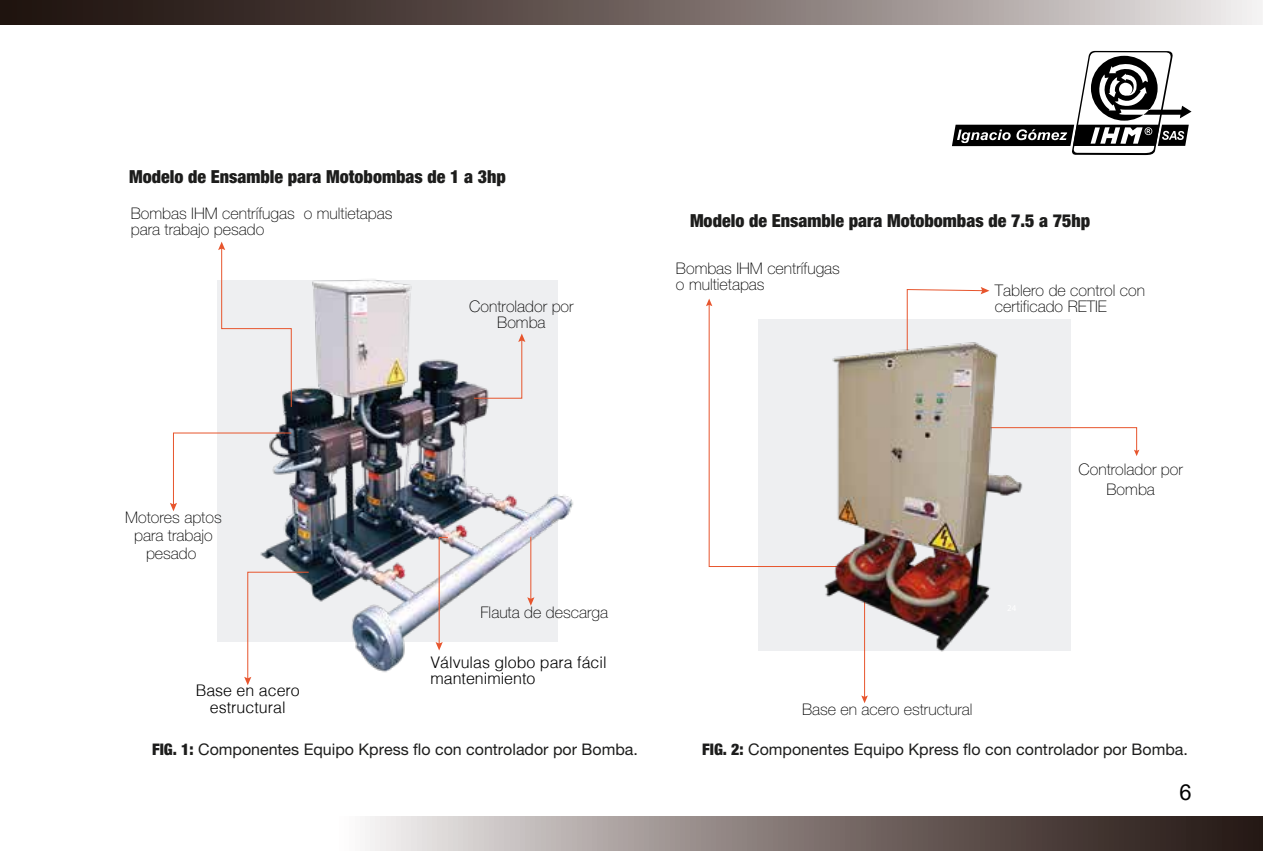
<style>
.page{position:relative;width:1263px;height:851px;background:#fff}
.page>*{position:absolute;margin:0;border:0;box-sizing:border-box;transform-origin:0 0}
.t1{font:22px "Arial";color:#010101}
.t2{font:900 condensed 18px "Helvetica Neue";color:#1d1d1c}
.t3{font:100 16px/16px "Helvetica Neue";color:#010101}
.t4{font:16px "Helvetica Neue";color:#1d1d1c}
.t5{font:300 16px/16px "Helvetica";color:#010101}
.s1{font-weight:900;font-stretch:condensed}
</style>
<div class="page">
<svg style="left:365px;top:816px;width:897px;height:34px;background:#827875"></svg>
<svg style="left:1px;top:0;width:1261px;height:25px;background:#776c69"></svg>
<svg style="left:0;top:0;width:1px;height:25px"></svg>
<div style="left:217px;top:280px;width:340px;height:361px;background:#eeeff1"></div>
<img style="left:260px;top:279px;width:313px;height:394px">
<svg style="left:170px;top:432px;width:122px;height:79px"></svg>
<svg style="left:435px;top:536px;width:14px;height:114px"></svg>
<svg style="left:473px;top:333px;width:52px;height:66px"></svg>
<svg style="left:244px;top:571px;width:65px;height:114px"></svg>
<svg style="left:218px;top:241px;width:74px;height:167px"></svg>
<hr style="left:530px;top:536px;width:1px;height:64px;background:#e7552d">
<svg style="left:527px;top:597px;width:7px;height:8px"></svg>
<div style="left:758px;top:319px;width:312px;height:332px;background:#eeeff1"></div>
<svg style="left:1034px;top:427px;width:105px;height:29px"></svg>
<svg style="left:861px;top:662px;width:7px;height:41px"></svg>
<svg style="left:706px;top:298px;width:69px;height:269px"></svg>
<img style="left:775px;top:289px;width:259px;height:373px">
<svg style="left:951px;top:387px;width:19px;height:18px"></svg>
<svg style="left:952px;top:51px;width:239px;height:104px"></svg>
<p class="t2" style="left:129px;top:165px;width:378px">Modelo de Ensamble para Motobombas de 1 a 3hp</p>
<p class="t3" style="left:131px;top:205px;width:263px">Bombas IHM centrífugas o multietapas para trabajo pesado</p>
<p class="t3" style="left:469px;top:298px;width:106px;text-align:center">Controlador por<br>Bomba</p>
<p class="t3" style="left:125px;top:508px;width:98px;line-height:18px;text-align:center">Motores aptos para trabajo pesado</p>
<p class="t5" style="left:196px;top:682px;width:106px;text-align:center">Base en acero estructural</p>
<p class="t3" style="left:480px;top:604px;width:129px">Flauta de descarga</p>
<p class="t5" style="left:430px;top:653px;width:178px">Válvulas globo para fácil mantenimiento</p>
<p class="t2" style="left:690px;top:209px;width:402px">Modelo de Ensamble para Motobombas de 7.5 a 75hp</p>
<p class="t3" style="left:676px;top:260px;width:165px">Bombas IHM centrífugas o multietapas</p>
<p class="t3" style="left:994px;top:282px;width:152px">Tablero de control con certificado RETIE</p>
<p class="t3" style="left:1078px;top:460px;width:106px;line-height:19.2px;text-align:center">Controlador por<br>Bomba</p>
<p class="t3" style="left:801px;top:701px;width:172px">Base en acero estructural</p>
<p class="t4" style="left:152px;top:739px;width:487px"><span class="s1">FIG. 1:</span> Componentes Equipo Kpress flo con controlador por Bomba.</p>
<p class="t4" style="left:702px;top:739px;width:487px"><span class="s1">FIG. 2:</span> Componentes Equipo Kpress flo con controlador por Bomba.</p>
<h1 class="t1" style="left:1179px;top:777px;width:14px">6</h1>
</div>
